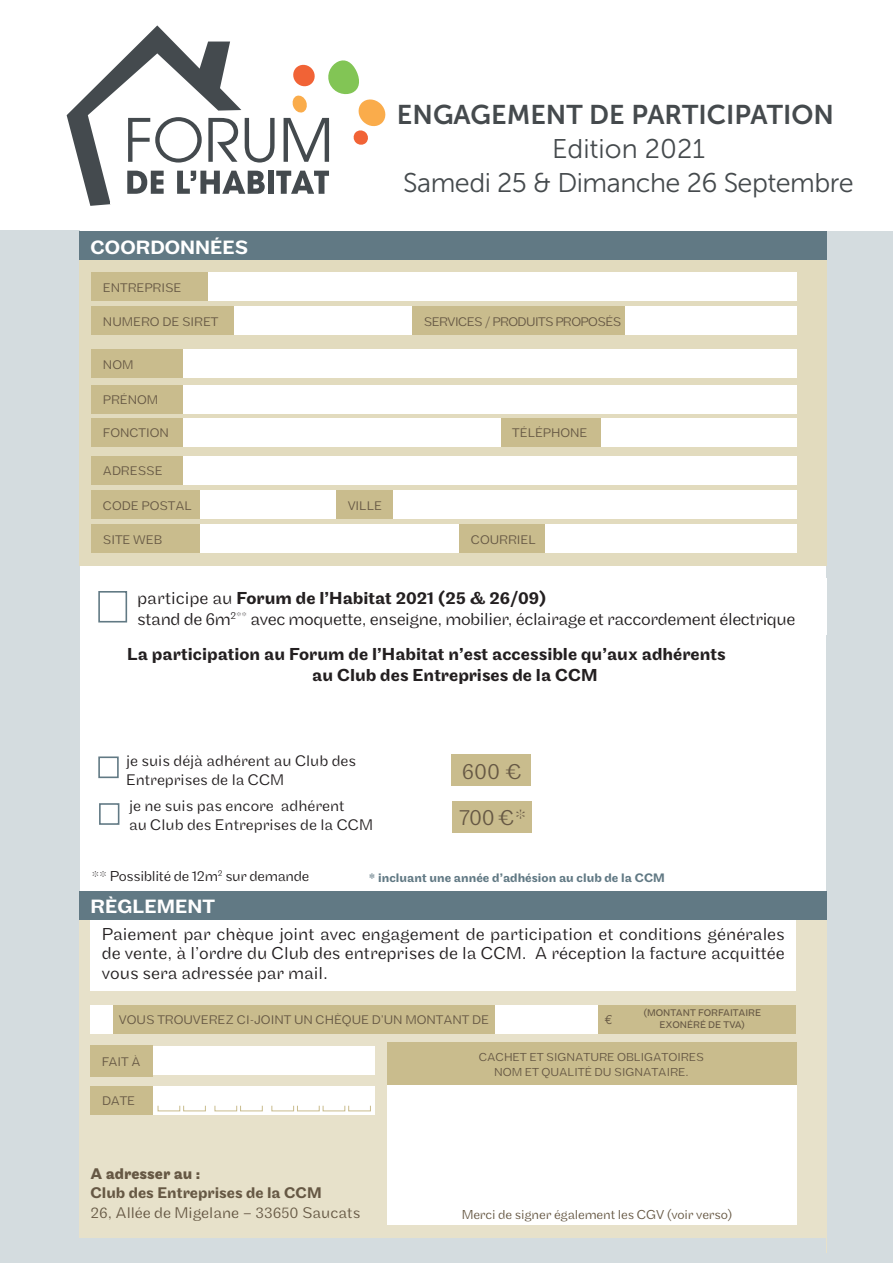
<style>
.page{position:relative;width:893px;height:1263px;background:#fff}
.page>*{position:absolute;margin:0;border:0;box-sizing:border-box;transform-origin:0 0}
.t1{font:27px/33.9px "Museo Sans 300";letter-spacing:-.02em;color:#454a4d;text-align:center}
.t2{font:27px "Museo Sans 700";color:#454a4d}
.t3{font:300 22.95px/45.9px "Maple";letter-spacing:-.01em;color:#665844}
.t4{font:500 20.1px "Maple";color:#fff}
.t5{font:300 18px/19.5px "Maple";letter-spacing:-.02em;color:#231f20}
.t6{font:500 18px/21.8px "Maple";color:#231f20}
.t7{font:300 16.05px/19.2px "Maple";color:#231f20}
.t8{font:300 16.05px "Maple";color:#665844}
.t9{font:500 16.05px "Maple";color:#665844}
.t10{font:700 16.05px "Maple";color:#665844}
.t11{font:300 15px "Maple";letter-spacing:-.02em;color:#231f20}
.t12{font:300 13.5px "Maple";letter-spacing:-.01em;color:#665844}
.t13{font:300 13.05px "Maple";color:#665844}
.t14{font:300 13.05px "Maple";letter-spacing:-.04em;color:#665844}
.t15{font:13.05px "Euro Mono";color:#665844}
.t16{font:500 12.75px "Maple";color:#617984}
.t17{font:300 12px/14.4px "Maple";color:#665844;text-align:center}
.t18{font:10.05px/12px "Maple";color:#665844;text-align:center}
.s1{font-weight:500}
</style>
<div class="page">
<div style="left:0;top:231px;width:79px;height:1032px;background:#d4dcdf"></div>
<div style="left:826px;top:232px;width:67px;height:1031px;background:#d4dcdf"></div>
<div style="left:79px;top:259px;width:747px;height:306px;background:#e2dbbe"></div>
<div style="left:79px;top:232px;width:747px;height:28px;background:#617984"></div>
<div style="left:92px;top:350px;width:705px;height:28px;background:#fff"></div>
<div style="left:92px;top:350px;width:91px;height:28px;background:#c9bc8d"></div>
<div style="left:92px;top:385px;width:705px;height:29px;background:#fff"></div>
<div style="left:92px;top:385px;width:91px;height:29px;background:#c9bc8d"></div>
<div style="left:92px;top:418px;width:705px;height:28px;background:#fff"></div>
<div style="left:92px;top:418px;width:91px;height:28px;background:#c9bc8d"></div>
<div style="left:92px;top:456px;width:705px;height:29px;background:#fff"></div>
<div style="left:92px;top:456px;width:91px;height:29px;background:#c9bc8d"></div>
<div style="left:92px;top:490px;width:705px;height:29px;background:#fff"></div>
<div style="left:92px;top:490px;width:108px;height:29px;background:#c9bc8d"></div>
<div style="left:336px;top:490px;width:57px;height:29px;background:#c9bc8d"></div>
<div style="left:92px;top:525px;width:705px;height:28px;background:#fff"></div>
<div style="left:92px;top:525px;width:108px;height:28px;background:#c9bc8d"></div>
<div style="left:459px;top:525px;width:86px;height:28px;background:#c9bc8d"></div>
<div style="left:79px;top:891px;width:747px;height:362px;background:#e7e1ca"></div>
<div style="left:91px;top:915px;width:705px;height:75px;background:#fff"></div>
<div style="left:79px;top:891px;width:747px;height:29px;background:#617984"></div>
<div style="left:91px;top:1005px;width:705px;height:28px;background:#c9bc8d"></div>
<div style="left:91px;top:1005px;width:22px;height:28px;background:#fff"></div>
<div style="left:496px;top:1005px;width:102px;height:28px;background:#fff"></div>
<div style="left:91px;top:1086px;width:166px;height:28px;background:#c9bc8d"></div>
<div style="left:153px;top:1086px;width:222px;height:28px;background:#fff"></div>
<div style="left:158px;top:1105px;width:22px;height:6px;border:1px solid #c9bc8d"></div>
<div style="left:183px;top:1105px;width:23px;height:6px;border:1px solid #c9bc8d"></div>
<div style="left:214px;top:1105px;width:23px;height:6px;border:1px solid #c9bc8d"></div>
<div style="left:240px;top:1105px;width:23px;height:6px;border:1px solid #c9bc8d"></div>
<div style="left:271px;top:1105px;width:23px;height:6px;border:1px solid #c9bc8d"></div>
<div style="left:297px;top:1105px;width:23px;height:6px;border:1px solid #c9bc8d"></div>
<div style="left:323px;top:1105px;width:22px;height:6px;border:1px solid #c9bc8d"></div>
<div style="left:348px;top:1105px;width:23px;height:6px;border:1px solid #c9bc8d"></div>
<div style="left:90px;top:1046px;width:285px;height:28px;background:#fff"></div>
<div style="left:90px;top:1045px;width:63px;height:31px;background:#c9bc8d"></div>
<div style="left:387px;top:1045px;width:409px;height:179px;background:#fff"></div>
<div style="left:387px;top:1043px;width:409px;height:42px;background:#c9bc8d"></div>
<svg style="left:67px;top:25px;width:319px;height:181px"></svg>
<div style="left:92px;top:307px;width:705px;height:28px;background:#fff"></div>
<div style="left:92px;top:307px;width:142px;height:28px;background:#c9bc8d"></div>
<div style="left:92px;top:272px;width:705px;height:29px;background:#fff"></div>
<div style="left:92px;top:272px;width:116px;height:29px;background:#c9bc8d"></div>
<div style="left:98px;top:591px;width:29px;height:31px;border:2px solid #617984"></div>
<div style="left:98px;top:756px;width:21px;height:22px;border:2px solid #617984"></div>
<div style="left:99px;top:803px;width:20px;height:22px;border:2px solid #617984"></div>
<div style="left:34px;top:1239px;width:792px;height:24px;background:#d4dcdf"></div>
<div style="left:412px;top:307px;width:213px;height:28px;background:#c9bc8d"></div>
<div style="left:501px;top:418px;width:99px;height:28px;background:#c9bc8d"></div>
<div style="left:451px;top:755px;width:80px;height:31px;background:#c9bc8d"></div>
<div style="left:452px;top:801px;width:80px;height:32px;background:#c9bc8d"></div>
<p class="t4" style="left:91px;top:235px;width:159px">COORDONNÉES</p>
<p class="t13" style="left:103px;top:280px;width:80px">ENTREPRISE</p>
<p class="t13" style="left:103px;top:314px;width:117px">NUMERO DE SIRET</p>
<p class="t13" style="left:103px;top:357px;width:32px">NOM</p>
<h1 class="t2" style="left:397px;top:99px;width:438px">ENGAGEMENT DE PARTICIPATION</h1>
<h1 class="t1" style="left:403px;top:132px;width:452px">Edition 2021<br>Samedi 25 &amp; Dimanche 26 Septembre</h1>
<p class="t14" style="left:424px;top:314px;width:199px">SERVICES / PRODUITS PROPOSÉS</p>
<p class="t13" style="left:494px;top:314px;width:32px">NOM</p>
<p class="t13" style="left:103px;top:393px;width:57px">PRÉNOM</p>
<p class="t13" style="left:103px;top:425px;width:67px">FONCTION</p>
<p class="t13" style="left:103px;top:464px;width:61px">ADRESSE</p>
<p class="t13" style="left:103px;top:498px;width:90px">CODE POSTAL</p>
<p class="t13" style="left:348px;top:498px;width:36px">VILLE</p>
<p class="t13" style="left:103px;top:532px;width:61px">SITE WEB</p>
<p class="t13" style="left:471px;top:532px;width:66px">COURRIEL</p>
<p class="t13" style="left:512px;top:425px;width:77px">TÉLÉPHONE</p>
<p class="t5" style="left:137px;top:587px;width:660px;line-height:21.8px">participe au <span class="s1">Forum de l’Habitat 2021 (25 &amp; 26/09)<br></span>stand de 6m<sup>2**</sup> avec moquette, enseigne, mobilier, éclairage et raccordement électrique</p>
<p class="t6" style="left:312px;top:643px;width:415px;text-indent:-185px">La participation au Forum de l’Habitat n’est accessible qu’aux adhérents au Club des Entreprises de la CCM</p>
<p class="t7" style="left:126px;top:751px;width:232px">je suis déjà adhérent au Club des<br>Entreprises de la CCM</p>
<p class="t7" style="left:129px;top:796px;width:246px">je ne suis pas encore adhérent<br>au Club des Entreprises de la CCM</p>
<p class="t3" style="left:459px;top:749px;width:69px">600 €<br>700 €*</p>
<p class="t11" style="left:92px;top:867px;width:219px">** Possiblité de 12m<sup>2</sup> sur demande</p>
<p class="t4" style="left:91px;top:895px;width:126px">RÈGLEMENT</p>
<p class="t16" style="left:369px;top:870px;width:297px">* incluant une année d’adhésion au club de la CCM</p>
<p class="t5" style="left:102px;top:924px;width:684px;text-align:justify">Paiement par chèque joint avec engagement de participation et conditions générales de vente, à l’ordre du Club des entreprises de la CCM. A réception la facture acquittée vous sera adressée par mail.</p>
<p class="t13" style="left:119px;top:1012px;width:371px">VOUS TROUVEREZ CI-JOINT UN CHÈQUE D’UN MONTANT DE</p>
<p class="t15" style="left:605px;top:1012px;width:9px">E</p>
<p class="t18" style="left:644px;top:1006px;width:119px">(MONTANT FORFAITAIRE<br>EXONÉRÉ DE TVA)</p>
<p class="t13" style="left:102px;top:1054px;width:40px">FAIT À</p>
<p class="t17" style="left:479px;top:1050px;width:227px">CACHET ET SIGNATURE OBLIGATOIRES<br>NOM ET QUALITÉ DU SIGNATAIRE.</p>
<p class="t13" style="left:102px;top:1093px;width:35px">DATE</p>
<p class="t10" style="left:90px;top:1165px;width:111px">A adresser au :</p>
<p class="t9" style="left:90px;top:1184px;width:233px">Club des Entreprises de la CCM</p>
<p class="t8" style="left:90px;top:1203px;width:271px">26, Allée de Migelane – 33650 Saucats</p>
<p class="t12" style="left:462px;top:1207px;width:272px">Merci de signer également les CGV (voir verso)</p>
</div>
